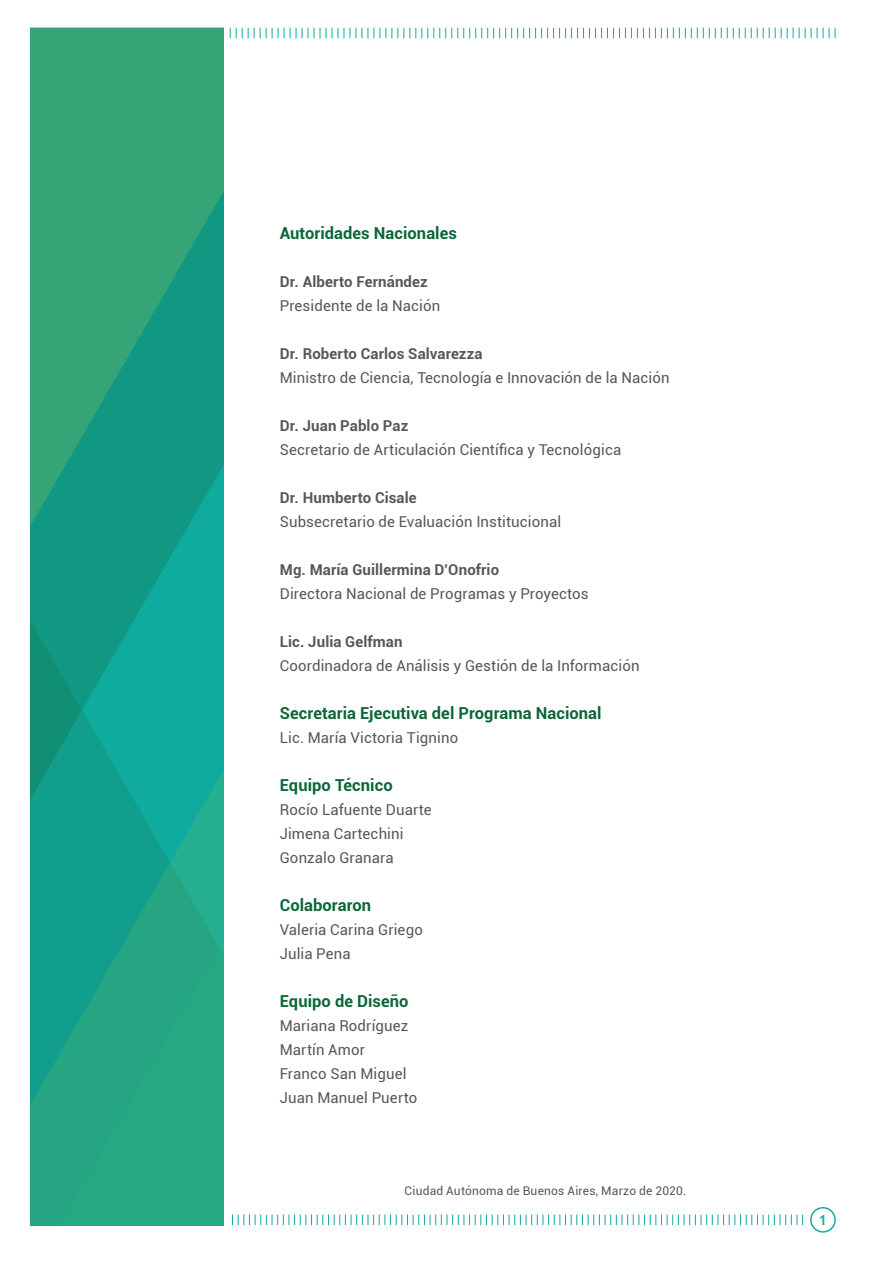
<style>
.page{position:relative;width:893px;height:1263px;background:#fff}
.page>*{position:absolute;margin:0;border:0;box-sizing:border-box;transform-origin:0 0}
.t1{font:700 16.5px "Roboto";letter-spacing:.005em;color:#0c6638}
.t2{font:15px/24px "Roboto";letter-spacing:.005em;color:#57585a}
.t3{font:700 15px "Roboto";letter-spacing:.01em;color:#57585a}
.t4{font:600 13.2px "Encode Sans";color:#10ab9f}
.t5{font:12px "Roboto";letter-spacing:.015em;color:#57585a}
</style>
<div class="page">
<svg style="left:31px;top:28px;width:193px;height:401px;background:#2da178"></svg>
<svg style="left:31px;top:429px;width:193px;height:796px;background:#18a289"></svg>
<svg style="left:232px;top:1214px;width:571px;height:11px"></svg>
<div style="left:810px;top:1207px;width:26px;height:25px;border:2px solid #15ac9f;border-radius:50%"></div>
<svg style="left:230px;top:28px;width:606px;height:10px"></svg>
<p class="t1" style="left:280px;top:222px;width:179px">Autoridades Nacionales</p>
<p class="t3" style="left:280px;top:271px;width:150px">Dr. Alberto Fernández</p>
<p class="t2" style="left:280px;top:293px;width:162px">Presidente de la Nación</p>
<p class="t3" style="left:280px;top:343px;width:204px">Dr. Roberto Carlos Salvarezza</p>
<p class="t2" style="left:280px;top:365px;width:391px">Ministro de Ciencia, Tecnología e Innovación de la Nación</p>
<p class="t3" style="left:280px;top:415px;width:130px">Dr. Juan Pablo Paz</p>
<p class="t2" style="left:280px;top:437px;width:343px">Secretario de Articulación Científica y Tecnológica</p>
<p class="t3" style="left:280px;top:487px;width:138px">Dr. Humberto Cisale</p>
<p class="t2" style="left:280px;top:509px;width:283px">Subsecretario de Evaluación Institucional</p>
<p class="t3" style="left:280px;top:559px;width:221px">Mg. María Guillermina D’Onofrio</p>
<p class="t2" style="left:280px;top:581px;width:310px">Directora Nacional de Programas y Proyectos</p>
<p class="t3" style="left:280px;top:631px;width:124px">Lic. Julia Gelfman</p>
<p class="t2" style="left:280px;top:653px;width:361px">Coordinadora de Análisis y Gestión de la Información</p>
<p class="t1" style="left:280px;top:702px;width:323px">Secretaria Ejecutiva del Programa Nacional</p>
<p class="t2" style="left:280px;top:725px;width:180px">Lic. María Victoria Tignino</p>
<p class="t1" style="left:280px;top:774px;width:114px">Equipo Técnico</p>
<p class="t2" style="left:280px;top:797px;width:153px">Rocío Lafuente Duarte<br>Jimena Cartechini<br>Gonzalo Granara</p>
<p class="t1" style="left:280px;top:894px;width:93px">Colaboraron</p>
<p class="t2" style="left:280px;top:917px;width:145px">Valeria Carina Griego<br>Julia Pena</p>
<p class="t1" style="left:280px;top:990px;width:130px">Equipo de Diseño</p>
<p class="t2" style="left:280px;top:1013px;width:139px">Mariana Rodríguez<br>Martín Amor<br>Franco San Miguel<br>Juan Manuel Puerto</p>
<p class="t5" style="left:405px;top:1182px;width:283px">Ciudad Autónoma de Buenos Aires, Marzo de 2020.</p>
<p class="t4" style="left:820px;top:1210px;width:7px">1</p>
</div>
